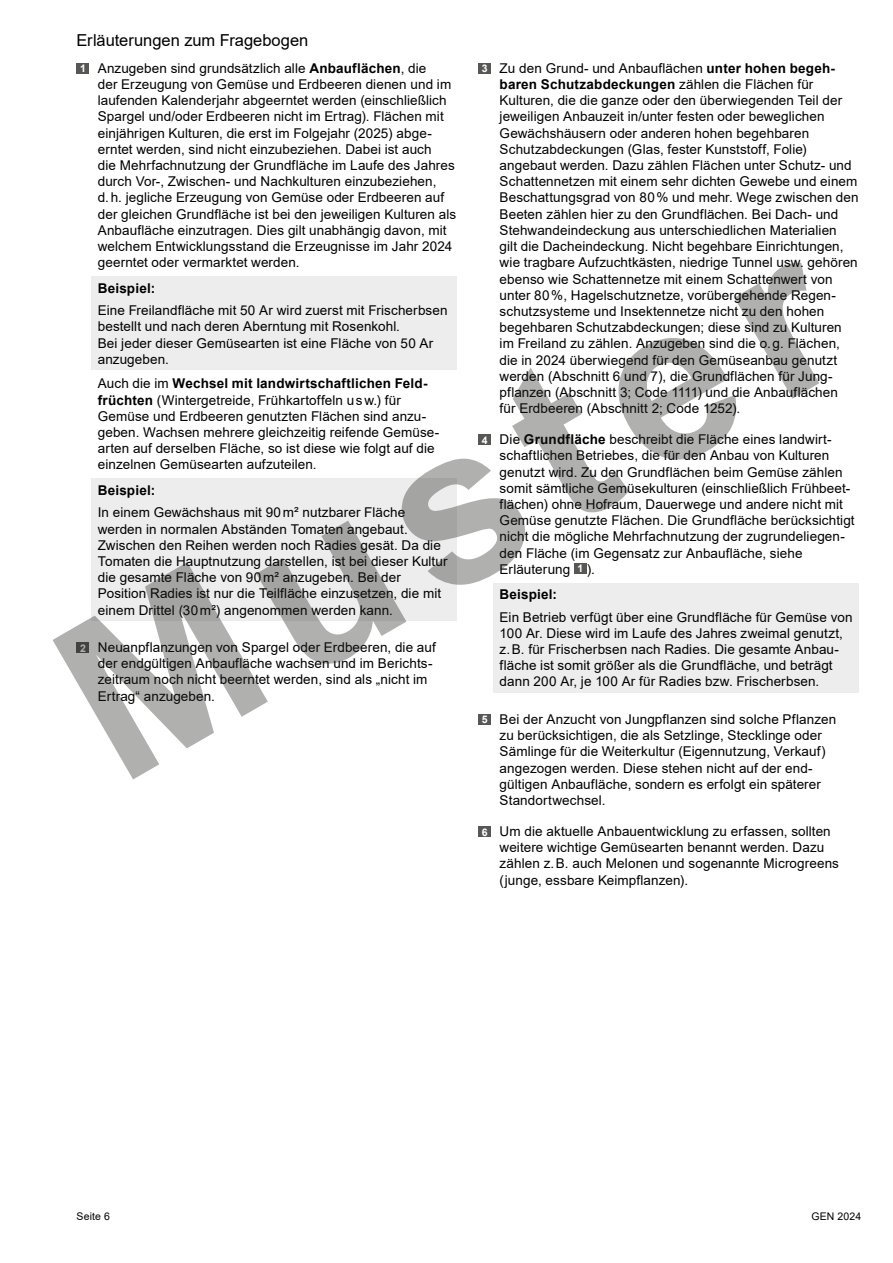
<style>
.page{position:relative;width:893px;height:1263px;background:#fff}
.page>*{position:absolute;margin:0;border:0;box-sizing:border-box;transform-origin:0 0}
.t1{font:700 225px "Arial";color:#1d1d1b}
.t2{font:16.5px "Arial";color:#000}
.t3{font:13.5px/16.2px "Arial";letter-spacing:.005em;color:#000}
.t4{font:700 13.5px "Arial";letter-spacing:.015em;color:#000}
.t5{font:10.5px "Arial";letter-spacing:.015em;color:#000}
.t6{font:700 10.5px "Arial";color:#fff}
.s1{font-weight:700}
.s2{font-weight:700;font-size:10.5px;color:#fff}
</style>
<div class="page">
<div style="left:91px;top:276px;width:366px;height:94px;background:#ededed"></div>
<div style="left:91px;top:479px;width:366px;height:142px;background:#ededed"></div>
<div style="left:574px;top:563px;width:13px;height:11px;background:#575756"></div>
<div style="left:493px;top:583px;width:366px;height:110px;background:#ededed"></div>
<div style="left:77px;top:63px;width:12px;height:11px;background:#575756"></div>
<div style="left:77px;top:642px;width:12px;height:11px;background:#575756"></div>
<div style="left:478px;top:63px;width:13px;height:11px;background:#575756"></div>
<div style="left:478px;top:434px;width:13px;height:11px;background:#575756"></div>
<div style="left:478px;top:714px;width:13px;height:11px;background:#575756"></div>
<div style="left:478px;top:826px;width:13px;height:11px;background:#575756"></div>
<p class="t2" style="left:77px;top:29px;width:233px">Erläuterungen zum Fragebogen</p>
<p class="t3" style="left:98px;top:60px;width:360px">Anzugeben sind grundsätzlich alle <span class="s1">Anbauflächen</span>, die<br>der Erzeugung von Gemüse und Erdbeeren dienen und im laufenden Kalenderjahr abgeerntet werden (einschließlich Spargel und/oder Erdbeeren nicht im Ertrag). Flächen mit einjährigen Kulturen, die erst im Folgejahr (2025) abge&shy;erntet werden, sind nicht einzubeziehen. Dabei ist auch<br>die Mehrfachnutzung der Grundfläche im Laufe des Jahres durch Vor-, Zwischen- und Nachkulturen einzubeziehen, d.h. jegliche Erzeugung von Gemüse oder Erdbeeren auf der gleichen Grundfläche ist bei den jeweiligen Kulturen als Anbaufläche einzutragen. Dies gilt unabhängig davon, mit welchem Entwicklungsstand die Erzeugnisse im Jahr 2024 geerntet oder vermarktet werden.</p>
<p class="t4" style="left:98px;top:278px;width:59px">Beispiel:</p>
<p class="t3" style="left:98px;top:302px;width:351px">Eine Freilandfläche mit 50 Ar wird zuerst mit Frischerbsen bestellt und nach deren Aberntung mit Rosenkohl.<br>Bei jeder dieser Gemüsearten ist eine Fläche von 50 Ar anzugeben.</p>
<p class="t3" style="left:98px;top:376px;width:343px">Auch die im <span class="s1">Wechsel mit landwirtschaftlichen Feld&shy;früchten</span> (Wintergetreide, Frühkartoffeln u s w.) für Gemüse und Erdbeeren genutzten Flächen sind anzu&shy;geben. Wachsen mehrere gleichzeitig reifende Gemüse&shy;arten auf derselben Fläche, so ist diese wie folgt auf die einzelnen Gemüsearten aufzuteilen.</p>
<p class="t4" style="left:98px;top:480px;width:59px">Beispiel:</p>
<p class="t3" style="left:98px;top:504px;width:351px">In einem Gewächshaus mit 90 m² nutzbarer Fläche werden in normalen Abständen Tomaten angebaut.<br>Zwischen den Reihen werden noch Radies gesät. Da die Tomaten die Hauptnutzung darstellen, ist bei dieser Kultur die gesamte Fläche von 90 m² anzugeben. Bei der Position Radies ist nur die Teilfläche einzusetzen, die mit einem Drittel (30 m²) angenommen werden kann.</p>
<p class="t3" style="left:98px;top:639px;width:340px">Neuanpflanzungen von Spargel oder Erdbeeren, die auf der endgültigen Anbaufläche wachsen und im Berichts&shy;zeitraum noch nicht beerntet werden, sind als „nicht im Ertrag“ anzugeben.</p>
<p class="t3" style="left:500px;top:60px;width:360px">Zu den Grund- und Anbauflächen <span class="s1">unter hohen begeh&shy;baren Schutzabdeckungen</span> zählen die Flächen für Kulturen, die die ganze oder den überwiegenden Teil der jeweiligen Anbauzeit in/unter festen oder beweglichen Gewächshäusern oder anderen hohen begehbaren Schutzabdeckungen (Glas, fester Kunststoff, Folie) angebaut werden. Dazu zählen Flächen unter Schutz- und Schattennetzen mit einem sehr dichten Gewebe und einem Beschattungsgrad von 80 % und mehr. Wege zwischen den Beeten zählen hier zu den Grundflächen. Bei Dach- und Stehwandeindeckung aus unterschiedlichen Materialien<br>gilt die Dacheindeckung. Nicht begehbare Einrichtungen, wie tragbare Aufzuchtkästen, niedrige Tunnel usw. gehören ebenso wie Schattennetze mit einem Schattenwert von unter 80 %, Hagelschutznetze, vorübergehende Regen&shy;schutzsysteme und Insektennetze nicht zu den hohen begehbaren Schutzabdeckungen; diese sind zu Kulturen im Freiland zu zählen. Anzugeben sind die o. g. Flächen, die in 2024 überwiegend für den Gemüseanbau genutzt werden (Abschnitt 6 und 7), die Grundflächen für Jung&shy;pflanzen (Abschnitt 3; Code 1111) und die Anbauflächen<br>für Erdbeeren (Abschnitt 2; Code 1252).</p>
<p class="t3" style="left:500px;top:431px;width:357px">Die <span class="s1">Grundfläche</span> beschreibt die Fläche eines landwirt&shy;schaftlichen Betriebes, die für den Anbau von Kulturen genutzt wird. Zu den Grundflächen beim Gemüse zählen somit sämtliche Gemüsekulturen (einschließlich Frühbeet&shy;flächen) ohne Hofraum, Dauerwege und andere nicht mit Gemüse genutzte Flächen. Die Grundfläche berücksichtigt nicht die mögliche Mehrfachnutzung der zugrundeliegen&shy;den Fläche (im Gegensatz zur Anbaufläche, siehe Erläuterung <span class="s2">1</span> ).</p>
<p class="t4" style="left:500px;top:585px;width:59px">Beispiel:</p>
<p class="t3" style="left:500px;top:609px;width:354px">Ein Betrieb verfügt über eine Grundfläche für Gemüse von 100 Ar. Diese wird im Laufe des Jahres zweimal genutzt, z. B. für Frischerbsen nach Radies. Die gesamte Anbau&shy;fläche ist somit größer als die Grundfläche, und beträgt dann 200 Ar, je 100 Ar für Radies bzw. Frischerbsen.</p>
<p class="t3" style="left:500px;top:711px;width:338px">Bei der Anzucht von Jungpflanzen sind solche Pflanzen zu berücksichtigen, die als Setzlinge, Stecklinge oder Sämlinge für die Weiterkultur (Eigennutzung, Verkauf) angezogen werden. Diese stehen nicht auf der end&shy;gültigen Anbaufläche, sondern es erfolgt ein späterer Standortwechsel.</p>
<p class="t3" style="left:500px;top:823px;width:341px">Um die aktuelle Anbauentwicklung zu erfassen, sollten weitere wichtige Gemüsearten benannt werden. Dazu zählen z. B. auch Melonen und sogenannte Microgreens (junge, essbare Keimpflanzen).</p>
<p class="t6" style="left:80px;top:61px;width:7px">1</p>
<p class="t6" style="left:482px;top:61px;width:7px">3</p>
<h1 class="t1" style="left:5px;top:589px;width:852px;rotate:-30deg">Muster</h1>
<p class="t6" style="left:482px;top:433px;width:7px">4</p>
<p class="t6" style="left:80px;top:640px;width:7px">2</p>
<p class="t6" style="left:482px;top:712px;width:7px">5</p>
<p class="t6" style="left:482px;top:824px;width:7px">6</p>
<p class="t5" style="left:77px;top:1209px;width:35px">Seite 6</p>
<p class="t5" style="left:811px;top:1209px;width:51px">GEN 2024</p>
</div>
